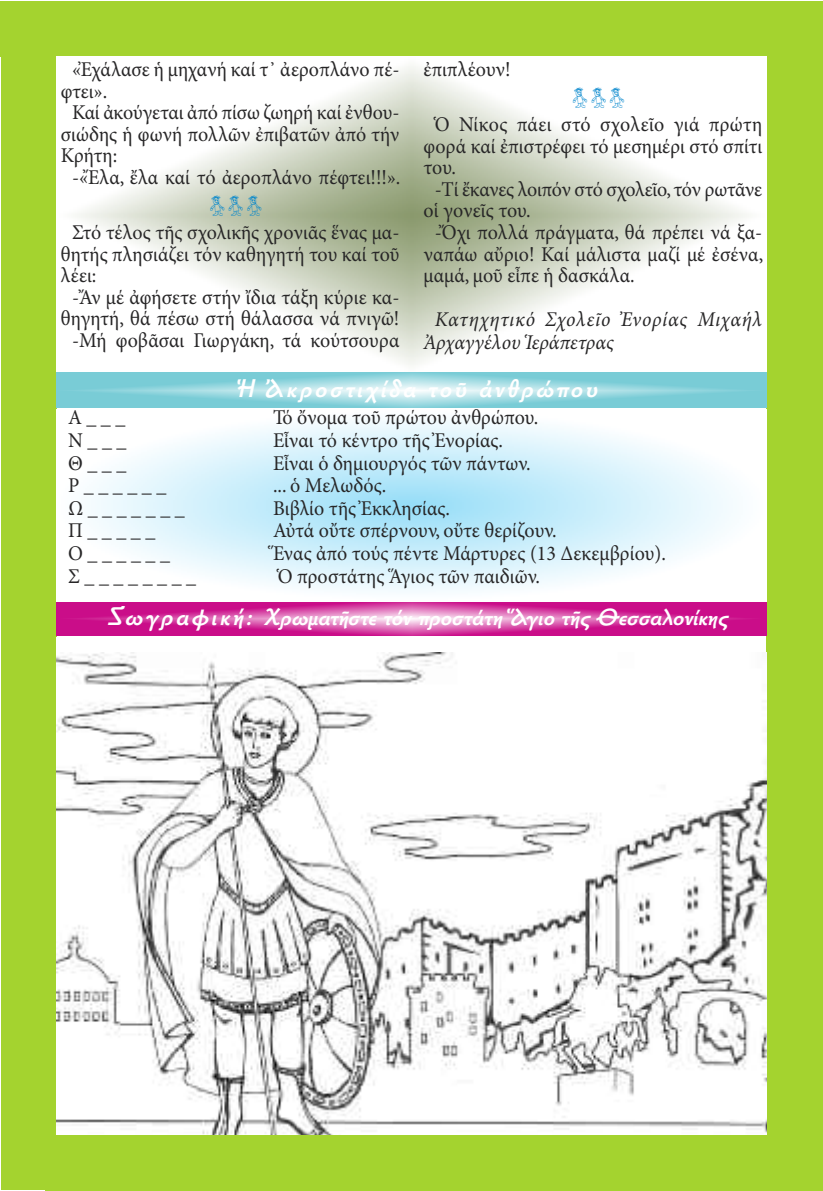
<style>
.page{position:relative;width:823px;height:1191px;background:#fff}
.page>*{position:absolute;margin:0;border:0;box-sizing:border-box;transform-origin:0 0}
.t1{font:28px "PF Kids Lilstuff";letter-spacing:.035em;color:#0085cc;scale:.95 1}
.t2{font:italic 26px "Autokratorika Bold Pt";color:#fff}
.t3{font:italic 24px "Autokratorika Bold Pt";color:#fff}
.t4{font:21px "Minion Pro";color:#272627;scale:.95 1}
.t5{font:italic 21px/22.6px "Minion Pro";letter-spacing:.02em;color:#272627;scale:.95 1}
.t6{font:21px "Minion Pro";letter-spacing:-.02em;color:#272627;scale:.95 1}
.s1{font-size:26px}
</style>
<div class="page">
<div style="left:1px;top:8px;width:56px;height:1182px;background:#a4d32f"></div>
<div style="left:0;top:1px;width:822px;height:56px;background:#a4d32f"></div>
<div style="left:765px;top:2px;width:57px;height:1189px;background:#a4d32f"></div>
<div style="left:45px;top:1134px;width:777px;height:57px;background:#a4d32f"></div>
<svg style="left:57px;top:602px;width:708px;height:33px;background:#d43b9f"></svg>
<img style="left:57px;top:652px;width:708px;height:482px">
<svg style="left:57px;top:373px;width:708px;height:34px;background:#92d5dd"></svg>
<div style="left:703px;top:1101px;width:33px;height:17px;background:#fff"></div>
<p class="t4" style="left:72px;top:61px;width:346px">«Ἐχάλασε ἡ μηχανή καί τ᾽ ἀεροπλάνο πέ-</p>
<p class="t4" style="left:61px;top:83px;width:50px">φτει».</p>
<p class="t4" style="left:72px;top:104px;width:346px">Καί ἀκούγεται ἀπό πίσω ζωηρή καί ἐνθου-</p>
<p class="t4" style="left:61px;top:126px;width:358px">σιώδης ἡ φωνή πολλῶν ἐπιβατῶν ἀπό τήν</p>
<p class="t4" style="left:61px;top:148px;width:61px">Κρήτη:</p>
<p class="t4" style="left:72px;top:169px;width:347px">-«Ἔλα, ἔλα καί τό ἀεροπλάνο πέφτει!!!».</p>
<h1 class="t1" style="left:208px;top:187px;width:59px">πππ</h1>
<p class="t4" style="left:72px;top:224px;width:346px">Στό τέλος τῆς σχολικῆς χρονιᾶς ἕνας μα-</p>
<p class="t4" style="left:61px;top:246px;width:358px">θητής πλησιάζει τόν καθηγητή του καί τοῦ</p>
<p class="t4" style="left:61px;top:267px;width:39px">λέει:</p>
<p class="t4" style="left:72px;top:289px;width:346px">-Ἄν μέ ἀφήσετε στήν ἴδια τάξη κύριε κα-</p>
<p class="t4" style="left:61px;top:311px;width:358px">θηγητή, θά πέσω στή θάλασσα νά πνιγῶ!</p>
<p class="t4" style="left:72px;top:332px;width:346px">-Μή φοβᾶσαι Γιωργάκη, τά κούτσουρα</p>
<p class="t4" style="left:423px;top:61px;width:93px">ἐπιπλέουν!</p>
<h1 class="t1" style="left:570px;top:79px;width:59px">πππ</h1>
<p class="t4" style="left:434px;top:116px;width:346px">Ὁ Νίκος πάει στό σχολεῖο γιά πρώτη</p>
<p class="t4" style="left:423px;top:138px;width:358px">φορά καί ἐπιστρέφει τό μεσημέρι στό σπίτι</p>
<p class="t4" style="left:423px;top:159px;width:36px">του.</p>
<p class="t6" style="left:434px;top:181px;width:346px">-Τί ἔκανες λοιπόν στό σχολεῖο, τόν ρωτᾶνε</p>
<p class="t4" style="left:423px;top:203px;width:114px">οἱ γονεῖς του.</p>
<p class="t4" style="left:434px;top:224px;width:346px">-Ὄχι πολλά πράγματα, θά πρέπει νά ξα-</p>
<p class="t4" style="left:423px;top:246px;width:359px">ναπάω αὔριο! Καί μάλιστα μαζί μέ ἐσένα,</p>
<p class="t4" style="left:423px;top:267px;width:224px">μαμά, μοῦ εἶπε ἡ δασκάλα.</p>
<p class="t5" style="left:423px;top:310px;width:358px;text-indent:11px">Κατηχητικό Σχολεῖο Ἐνορίας Μιχαήλ<br>Ἀρχαγγέλου Ἱεράπετρας</p>
<p class="t2" style="left:237px;top:373px;width:368px">Ἡ Ἀκροστιχίδα τοῦ ἀνθρώπου</p>
<p class="t4" style="left:68px;top:410px;width:62px">Α___</p>
<p class="t4" style="left:273px;top:410px;width:281px">Τό ὄνομα τοῦ πρώτου ἀνθρώπου.</p>
<p class="t4" style="left:68px;top:432px;width:63px">Ν___</p>
<p class="t4" style="left:273px;top:432px;width:243px">Εἶναι τό κέντρο τῆς Ἐνορίας.</p>
<p class="t4" style="left:68px;top:455px;width:63px">Θ___</p>
<p class="t4" style="left:273px;top:455px;width:272px">Εἶναι ὁ δημιουργός τῶν πάντων.</p>
<p class="t4" style="left:68px;top:477px;width:105px">Ρ______</p>
<p class="t4" style="left:273px;top:477px;width:121px">... ὁ Μελωδός.</p>
<p class="t4" style="left:68px;top:500px;width:124px">Ω_______</p>
<p class="t4" style="left:273px;top:500px;width:188px">Βιβλίο τῆς Ἐκκλησίας.</p>
<p class="t4" style="left:68px;top:523px;width:93px">Π_____</p>
<p class="t4" style="left:273px;top:523px;width:300px">Αὐτά οὔτε σπέρνουν, οὔτε θερίζουν.</p>
<p class="t4" style="left:68px;top:545px;width:109px">Ο______</p>
<p class="t4" style="left:273px;top:545px;width:415px">Ἕνας ἀπό τούς πέντε Μάρτυρες (13 Δεκεμβρίου).</p>
<p class="t4" style="left:68px;top:568px;width:136px">Σ________</p>
<p class="t4" style="left:277px;top:568px;width:277px">Ὁ προστάτης Ἅγιος τῶν παιδιῶν.</p>
<p class="t3" style="left:106px;top:603px;width:628px"><span class="s1">Ζωγραφική:</span> Χρωματῆστε τόν προστάτη Ἅγιο τῆς Θεσσαλονίκης</p>
</div>
